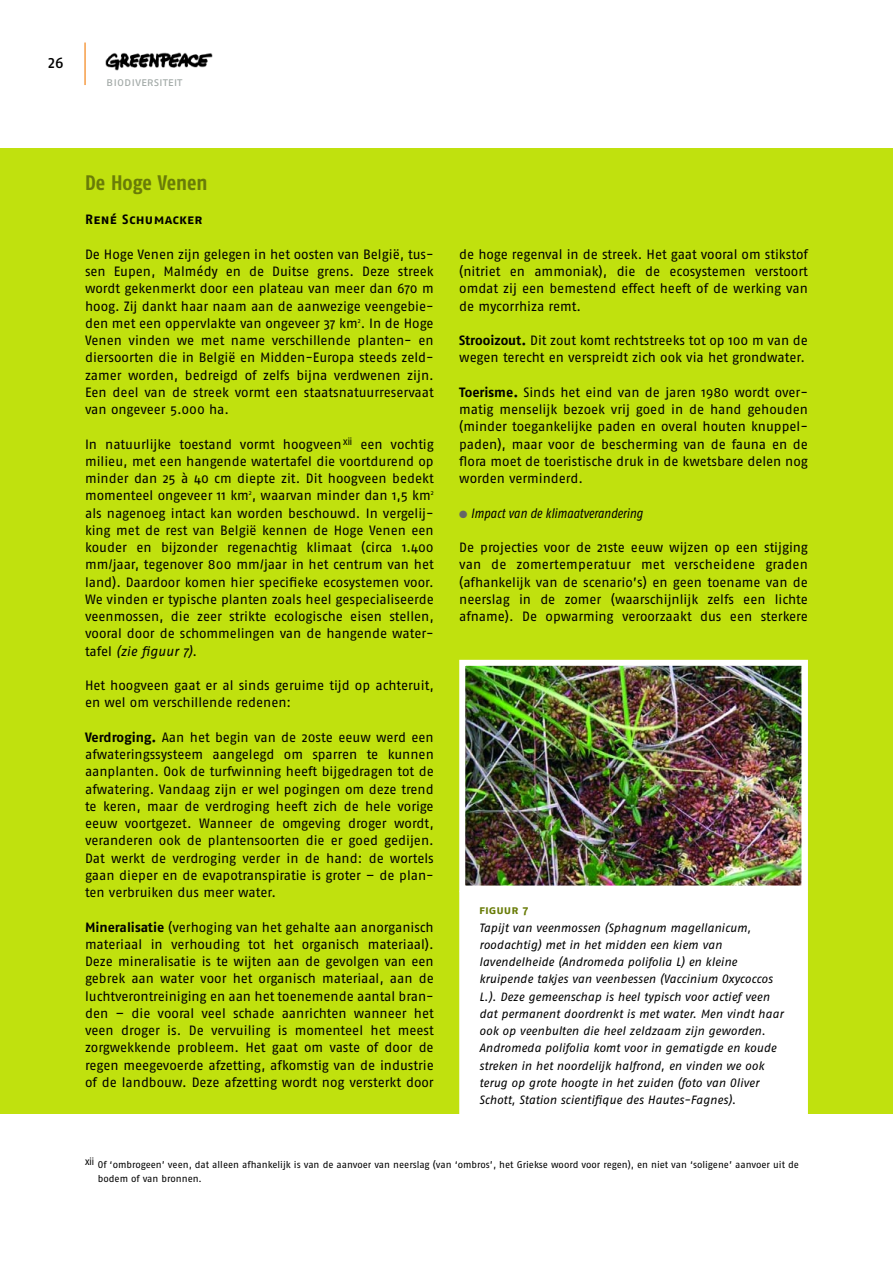
<style>
.page{position:relative;width:893px;height:1263px;background:#fff}
.page>*{position:absolute;margin:0;border:0;box-sizing:border-box;transform-origin:0 0}
.t1{font:700 21px "Fago Co";color:#697c08}
.t2{font:15px "Fago No Med Lf";color:#000}
.t3{font:13.5px/17.2px "Fago No";letter-spacing:-.005em;color:#000;text-align:justify}
.t4{font:italic 13.5px "Fago Co";color:#000}
.t5{font:13.5px "Fago No Bold Caps";letter-spacing:.02em;color:#000}
.t6{font:italic 12px/17.2px "Fago No";letter-spacing:-.005em;color:#000}
.t7{font:12px "Fago No Regular Caps";letter-spacing:-.005em;color:#a3aaa8}
.t8{font:12px "Fago No Bold Caps";letter-spacing:-.005em;color:#697c08}
.t9{font:9.75px/13.5px "Fago No";color:#000}
.s1{font-style:italic}
.s2{font-weight:700}
.s3{color:#666}
</style>
<div class="page">
<div style="left:0;top:149px;width:893px;height:965px;background:#c0e10e"></div>
<img style="left:466px;top:667px;width:335px;height:217px">
<div style="left:459px;top:660px;width:349px;height:231px;border:6px solid #fff"></div>
<hr style="left:84px;top:43px;width:2px;height:42px;background:#f27c09">
<img style="left:106px;top:52px;width:106px;height:19px">
<div style="left:461px;top:892px;width:345px;height:234px;background:#fff"></div>
<div style="left:459px;top:891px;width:349px;height:236px;border:3px solid #fff"></div>
<p class="t2" style="left:48px;top:57px;width:17px">26</p>
<p class="t7" style="left:106px;top:75px;width:78px">biodiversiteit</p>
<h1 class="t1" style="left:85px;top:175px;width:124px">De Hoge Venen</h1>
<p class="t5" style="left:85px;top:212px;width:119px">René Schumacker</p>
<p class="t3" style="left:85px;top:247px;width:350px">De Hoge Venen zijn gelegen in het oosten van België, tus&shy;sen Eupen, Malmédy en de Duitse grens. Deze streek wordt gekenmerkt door een plateau van meer dan 670 m hoog. Zij dankt haar naam aan de aanwezige veengebie&shy;den met een oppervlakte van ongeveer 37 km<sup>2</sup>. In de Hoge Venen vinden we met name verschillende planten- en diersoorten die in België en Midden-Europa steeds zeld&shy;zamer worden, bedreigd of zelfs bijna verdwenen zijn.<br>Een deel van de streek vormt een staatsnatuurreservaat van ongeveer 5.000 ha.</p>
<p class="t3" style="left:85px;top:436px;width:350px">In natuurlijke toestand vormt hoogveen<sup>xii</sup> een vochtig milieu, met een hangende watertafel die voortdurend op minder dan 25 à 40 cm diepte zit. Dit hoogveen bedekt momenteel ongeveer 11 km<sup>2</sup>, waarvan minder dan 1,5 km<sup>2 </sup>als nagenoeg intact kan worden beschouwd. In vergelij&shy;king met de rest van België kennen de Hoge Venen een kouder en bijzonder regenachtig klimaat (circa 1.400 mm/jaar, tegenover 800 mm/jaar in het centrum van het land). Daardoor komen hier specifieke ecosystemen voor.<br>We vinden er typische planten zoals heel gespecialiseerde veenmossen, die zeer strikte ecologische eisen stellen, vooral door de schommelingen van de hangende water&shy;tafel <span class="s1">(zie figuur 7)</span>.</p>
<p class="t3" style="left:85px;top:678px;width:350px">Het hoogveen gaat er al sinds geruime tijd op achteruit, en wel om verschillende redenen:</p>
<p class="t3" style="left:85px;top:730px;width:350px"><span class="s2">Verdroging.</span> Aan het begin van de 20ste eeuw werd een afwateringssysteem aangelegd om sparren te kunnen aanplanten. Ook de turfwinning heeft bijgedragen tot de afwatering. Vandaag zijn er wel pogingen om deze trend te keren, maar de verdroging heeft zich de hele vorige eeuw voortgezet. Wanneer de omgeving droger wordt, veranderen ook de plantensoorten die er goed gedijen.<br>Dat werkt de verdroging verder in de hand: de wortels gaan dieper en de evapotranspiratie is groter – de plan&shy;ten verbruiken dus meer water.</p>
<p class="t3" style="left:85px;top:919px;width:350px"><span class="s2">Mineralisatie</span> (verhoging van het gehalte aan anorganisch materiaal in verhouding tot het organisch materiaal).<br>Deze mineralisatie is te wijten aan de gevolgen van een gebrek aan water voor het organisch materiaal, aan de luchtverontreiniging en aan het toenemende aantal bran&shy;den – die vooral veel schade aanrichten wanneer het veen droger is. De vervuiling is momenteel het meest zorgwekkende probleem. Het gaat om vaste of door de regen meegevoerde afzetting, afkomstig van de industrie of de landbouw. Deze afzetting wordt nog versterkt door</p>
<p class="t3" style="left:459px;top:247px;width:350px">de hoge regenval in de streek. Het gaat vooral om stikstof (nitriet en ammoniak), die de ecosystemen verstoort omdat zij een bemestend effect heeft of de werking van de mycorrhiza remt.</p>
<p class="t3" style="left:459px;top:333px;width:350px"><span class="s2">Strooizout.</span> Dit zout komt rechtstreeks tot op 100 m van de wegen terecht en verspreidt zich ook via het grondwater.</p>
<p class="t3" style="left:459px;top:385px;width:350px"><span class="s2">Toerisme.</span> Sinds het eind van de jaren 1980 wordt over&shy;matig menselijk bezoek vrij goed in de hand gehouden (minder toegankelijke paden en overal houten knuppel&shy;paden), maar voor de bescherming van de fauna en de flora moet de toeristische druk in de kwetsbare delen nog worden verminderd.</p>
<p class="t4" style="left:459px;top:508px;width:185px"><span class="s3">●</span> Impact van de klimaatverandering</p>
<p class="t3" style="left:459px;top:540px;width:350px">De projecties voor de 21ste eeuw wijzen op een stijging van de zomertemperatuur met verscheidene graden (afhankelijk van de scenario’s) en geen toename van de neerslag in de zomer (waarschijnlijk zelfs een lichte afname). De opwarming veroorzaakt dus een sterkere</p>
<p class="t8" style="left:479px;top:903px;width:51px">figuur 7</p>
<p class="t6" style="left:479px;top:920px;width:306px">Tapijt van veenmossen (Sphagnum magellanicum, roodachtig) met in het midden een kiem van lavendelheide (Andromeda polifolia L) en kleine kruipende takjes van veenbessen (Vaccinium Oxycoccos L.). Deze gemeenschap is heel typisch voor actief veen dat permanent doordrenkt is met water. Men vindt haar ook op veenbulten die heel zeldzaam zijn geworden.<br>Andromeda polifolia komt voor in gematigde en koude streken in het noordelijk halfrond, en vinden we ook terug op grote hoogte in het zuiden (foto van Oliver Schott, Station scientifique des Hautes-Fagnes).</p>
<p class="t9" style="left:98px;top:1159px;width:703px;text-indent:-13px"><sup>xii</sup> Of ‘ombrogeen’ veen, dat alleen afhankelijk is van de aanvoer van neerslag (van ‘ombros’, het Griekse woord voor regen), en niet van ‘soligene’ aanvoer uit de bodem of van bronnen.</p>
</div>
